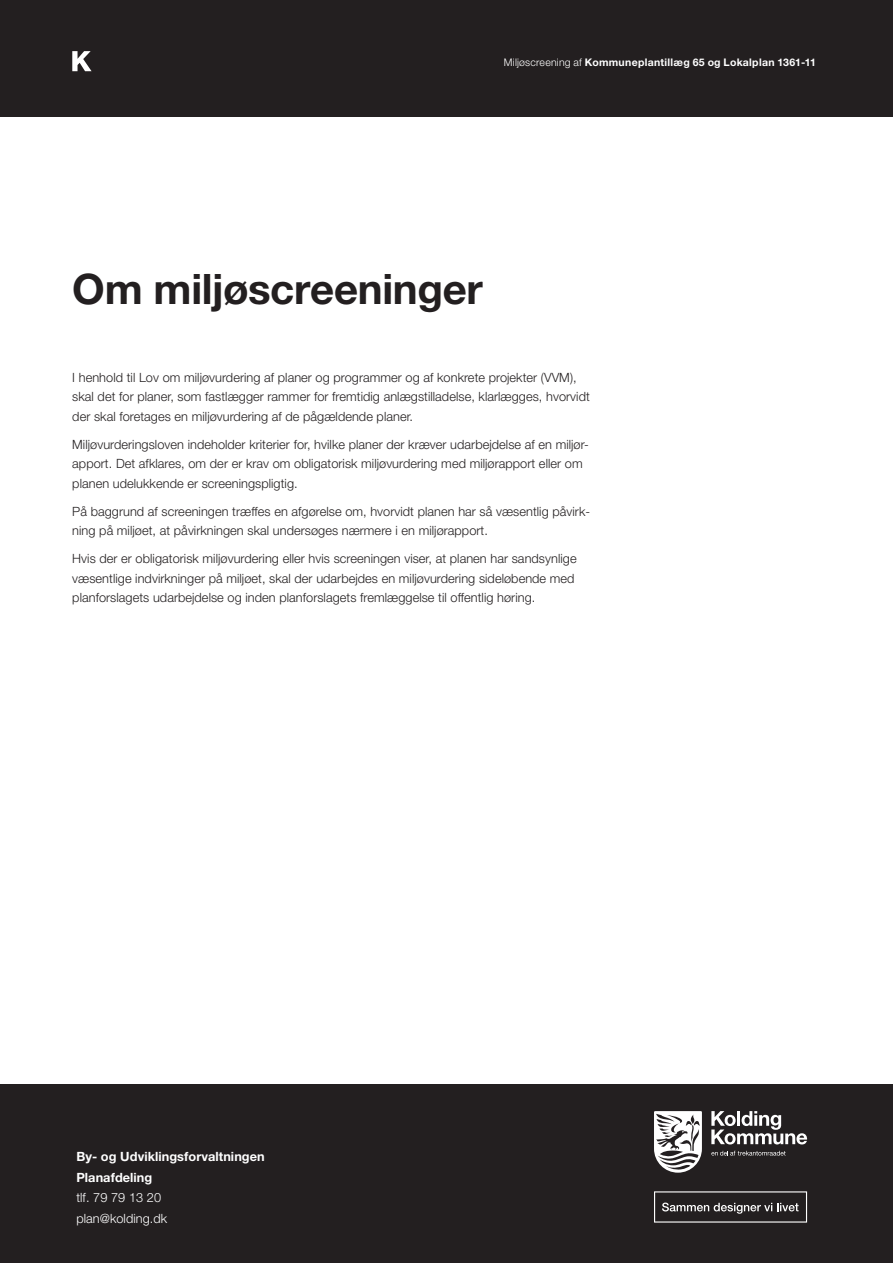
<style>
.page{position:relative;width:893px;height:1263px;background:#fff}
.page>*{position:absolute;margin:0;border:0;box-sizing:border-box;transform-origin:0 0}
.Bagside_overskrift{font:700 42px "Helvetica Neue LT Std";letter-spacing:-.01em;color:#231f20}
.Brødtekst{font:300 12.75px/19.5px "Helvetica Neue LT Std";letter-spacing:.005em;color:#231f20}
.t1{font:700 12.75px/20.5px "Helvetica Neue LT Std";letter-spacing:.005em;color:#fff}
.t2{font:300 12.75px/20.5px "Helvetica Neue LT Std";letter-spacing:.005em;color:#fff}
.t3{font:700 10.5px "Helvetica Neue LT Std";letter-spacing:.025em;color:#fff}
.s1{font-weight:300}
</style>
<div class="page">
<div style="left:0;top:1084px;width:893px;height:179px;background:#231f20"></div>
<svg style="left:711px;top:1111px;width:96px;height:33px"></svg>
<svg style="left:654px;top:1111px;width:48px;height:62px"></svg>
<svg style="left:711px;top:1151px;width:75px;height:4px"></svg>
<svg style="left:654px;top:1191px;width:153px;height:31px"></svg>
<div style="left:0;top:0;width:893px;height:117px;background:#231f20"></div>
<svg style="left:72px;top:51px;width:20px;height:20px"></svg>
<p class="t3" style="left:504px;top:56px;width:313px"><span class="s1">Miljøscreening af</span> Kommuneplantillæg 65 og Lokalplan 1361-11</p>
<p class="Bagside_overskrift" style="left:72px;top:263px;width:412px">Om miljøscreeninger</p>
<p class="Brødtekst" style="left:72px;top:367px;width:519px">I henhold til Lov om miljøvurdering af planer og programmer og af konkrete projekter (VVM), skal det for planer, som fastlægger rammer for fremtidig anlægstilladelse, klarlægges, hvorvidt der skal foretages en miljøvurdering af de pågældende planer.</p>
<p class="Brødtekst" style="left:72px;top:434px;width:518px">Miljøvurderingsloven indeholder kriterier for, hvilke planer der kræver udarbejdelse af en miljør&shy;apport. Det afklares, om der er krav om obligatorisk miljøvurdering med miljørapport eller om planen udelukkende er screeningspligtig.</p>
<p class="Brødtekst" style="left:72px;top:501px;width:519px">På baggrund af screeningen træffes en afgørelse om, hvorvidt planen har så væsentlig påvirk&shy;ning på miljøet, at påvirkningen skal undersøges nærmere i en miljørapport.</p>
<p class="Brødtekst" style="left:72px;top:549px;width:506px">Hvis der er obligatorisk miljøvurdering eller hvis screeningen viser, at planen har sandsynlige væsentlige indvirkninger på miljøet, skal der udarbejdes en miljøvurdering sideløbende med planforslagets udarbejdelse og inden planforslagets fremlæggelse til offentlig høring.</p>
<p class="t1" style="left:76px;top:1146px;width:190px">By- og Udviklingsforvaltningen<br>Planafdeling</p>
<p class="t2" style="left:76px;top:1187px;width:92px">tlf. 79 79 13 20 plan@kolding.dk</p>
</div>
